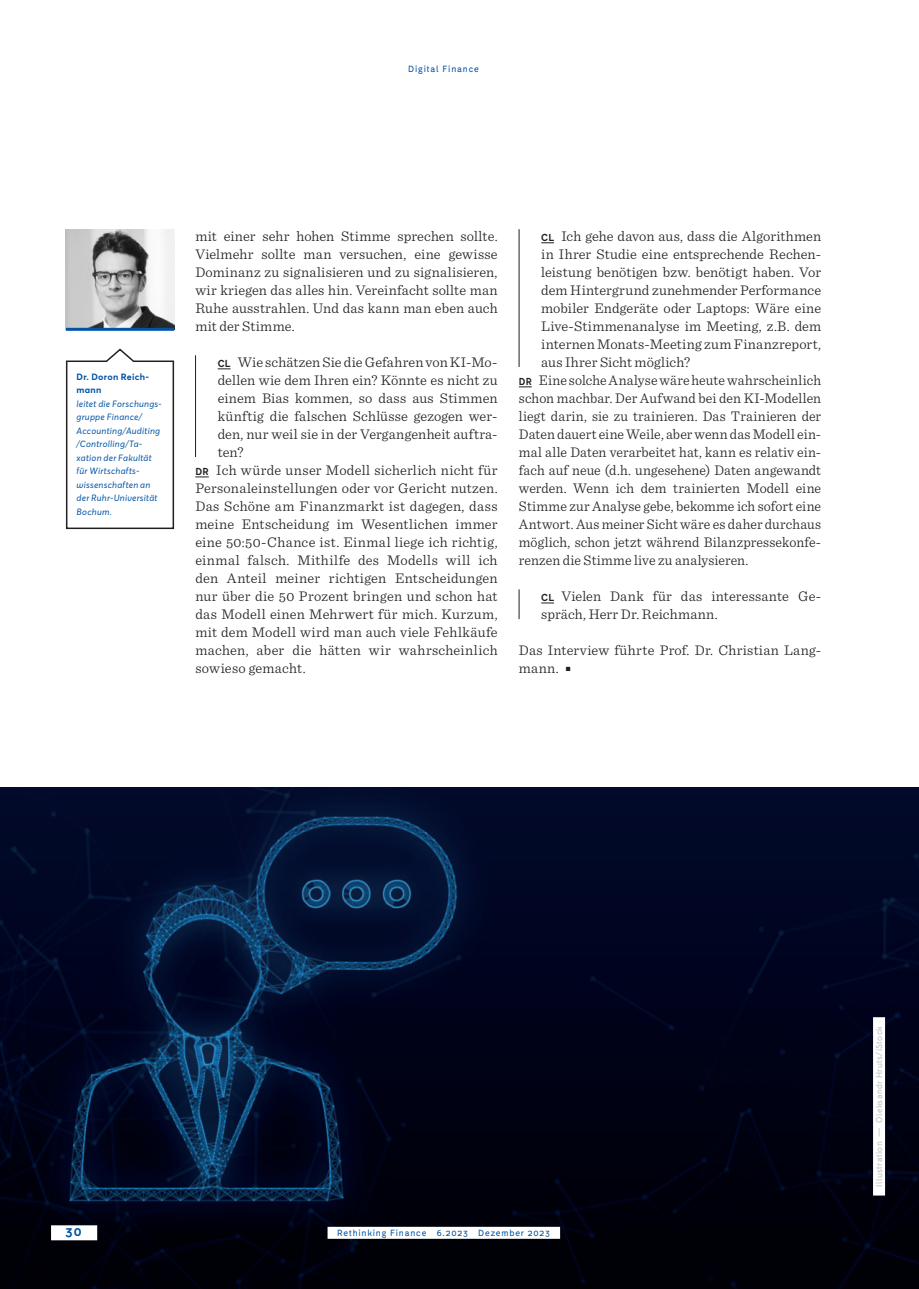
<style>
.page{position:relative;width:919px;height:1289px;background:#fff}
.page>*{position:absolute;margin:0;border:0;box-sizing:border-box;transform-origin:0 0}
.t1{font:300 14.55px/18px "Sentinel";letter-spacing:.01em;color:#231f20}
.t2{font:700 13.5px "Fabrik";color:#0154a6}
.t3{font:italic 9px/13.5px "Averta PE";letter-spacing:.025em;color:#0154a6}
.t4{font:9px "Fabrik";letter-spacing:.095em;color:#0154a6}
.t5{font:700 9px/13.5px "Averta PE";letter-spacing:.025em;color:#0154a6}
.t6{font:8.55px "Fabrik";letter-spacing:.045em;color:#bcbdc0}
.s1{font-family:"Fabrik";font-weight:700;font-size:10.05px}
</style>
<div class="page">
<img style="left:66px;top:230px;width:108px;height:98px">
<img style="left:0;top:787px;width:918px;height:501px">
<hr style="left:195px;top:355px;width:1px;height:102px;background:#231f20">
<svg style="left:218px;top:368px;width:12px;height:1px"></svg>
<svg style="left:195px;top:476px;width:14px;height:1px"></svg>
<div style="left:66px;top:361px;width:108px;height:168px;border:1px solid #231f20"></div>
<svg style="left:65px;top:348px;width:110px;height:15px"></svg>
<hr style="left:66px;top:328px;width:108px;height:3px;background:#0154a6">
<div style="left:873px;top:1017px;width:12px;height:178px;background:#fff"></div>
<hr style="left:518px;top:229px;width:1px;height:138px;background:#231f20">
<svg style="left:541px;top:242px;width:13px;height:1px"></svg>
<svg style="left:519px;top:386px;width:12px;height:1px"></svg>
<hr style="left:518px;top:589px;width:1px;height:30px;background:#231f20">
<svg style="left:541px;top:602px;width:13px;height:1px"></svg>
<div style="left:51px;top:1225px;width:46px;height:15px;background:#fff"></div>
<div style="left:327px;top:1226px;width:233px;height:12px;background:#fff"></div>
<p class="t4" style="left:408px;top:66px;width:72px">Digital Finance</p>
<p class="t5" style="left:77px;top:370px;width:74px">Dr. Doron Reich&shy;mann</p>
<p class="t3" style="left:77px;top:397px;width:87px">leitet die Forschungs&shy;gruppe Finance/<br>Accounting/Auditing /Controlling/Ta&shy;xation der Fakultät für Wirtschafts&shy;wissenschaften an der Ruhr-Universität<br>Bochum.</p>
<p class="t1" style="left:195px;top:227px;width:304px;text-align:justify">mit einer sehr hohen Stimme sprechen sollte.<br>Vielmehr sollte man versuchen, eine gewisse Dominanz zu signalisieren und zu signalisieren, wir kriegen das alles hin. Vereinfacht sollte man Ruhe ausstrahlen. Und das kann man eben auch mit der Stimme.</p>
<p class="t1" style="left:218px;top:353px;width:281px"><span class="s1">CL</span> Wie schätzen Sie die Gefahren von KI-Mo-</p>
<p class="t1" style="left:218px;top:371px;width:281px">dellen wie dem Ihren ein? Könnte es nicht zu</p>
<p class="t1" style="left:218px;top:389px;width:281px">einem Bias kommen, so dass aus Stimmen</p>
<p class="t1" style="left:218px;top:407px;width:281px">künftig die falschen Schlüsse gezogen wer-</p>
<p class="t1" style="left:218px;top:425px;width:281px">den, nur weil sie in der Vergangenheit auftra-</p>
<p class="t1" style="left:218px;top:443px;width:27px">ten?</p>
<p class="t1" style="left:195px;top:461px;width:304px"><span class="s1">DR</span> Ich würde unser Modell sicherlich nicht für</p>
<p class="t1" style="left:195px;top:479px;width:304px">Personaleinstellungen oder vor Gericht nutzen.</p>
<p class="t1" style="left:195px;top:497px;width:304px">Das Schöne am Finanzmarkt ist dagegen, dass</p>
<p class="t1" style="left:195px;top:515px;width:304px">meine Entscheidung im Wesentlichen immer</p>
<p class="t1" style="left:195px;top:533px;width:304px">eine 50:50-Chance ist. Einmal liege ich richtig,</p>
<p class="t1" style="left:195px;top:551px;width:304px">einmal falsch. Mithilfe des Modells will ich</p>
<p class="t1" style="left:195px;top:569px;width:304px">den Anteil meiner richtigen Entscheidungen</p>
<p class="t1" style="left:195px;top:587px;width:304px">nur über die 50 Prozent bringen und schon hat</p>
<p class="t1" style="left:195px;top:605px;width:304px">das Modell einen Mehrwert für mich. Kurzum,</p>
<p class="t1" style="left:195px;top:623px;width:304px">mit dem Modell wird man auch viele Fehlkäufe</p>
<p class="t1" style="left:195px;top:641px;width:304px">machen, aber die hätten wir wahrscheinlich</p>
<p class="t1" style="left:195px;top:659px;width:112px">sowieso gemacht.</p>
<p class="t1" style="left:541px;top:227px;width:281px"><span class="s1">CL</span> Ich gehe davon aus, dass die Algorithmen</p>
<p class="t1" style="left:541px;top:245px;width:281px">in Ihrer Studie eine entsprechende Rechen-</p>
<p class="t1" style="left:541px;top:263px;width:281px">leistung benötigen bzw. benötigt haben. Vor</p>
<p class="t1" style="left:541px;top:281px;width:281px">dem Hintergrund zunehmender Performance</p>
<p class="t1" style="left:541px;top:299px;width:281px">mobiler Endgeräte oder Laptops: Wäre eine</p>
<p class="t1" style="left:541px;top:317px;width:281px">Live-Stimmenanalyse im Meeting, z.B. dem</p>
<p class="t1" style="left:541px;top:335px;width:281px">internen Monats-Meeting zum Finanzreport,</p>
<p class="t1" style="left:541px;top:353px;width:150px">aus Ihrer Sicht möglich?</p>
<p class="t1" style="left:519px;top:371px;width:304px"><span class="s1">DR</span> Eine solche Analyse wäre heute wahrscheinlich</p>
<p class="t1" style="left:519px;top:389px;width:304px">schon machbar. Der Aufwand bei den KI-Modellen</p>
<p class="t1" style="left:519px;top:407px;width:304px">liegt darin, sie zu trainieren. Das Trainieren der</p>
<p class="t1" style="left:519px;top:425px;width:304px">Daten dauert eine Weile, aber wenn das Modell ein-</p>
<p class="t1" style="left:519px;top:443px;width:304px">mal alle Daten verarbeitet hat, kann es relativ ein-</p>
<p class="t1" style="left:519px;top:461px;width:304px">fach auf neue (d.h. ungesehene) Daten angewandt</p>
<p class="t1" style="left:519px;top:479px;width:304px">werden. Wenn ich dem trainierten Modell eine</p>
<p class="t1" style="left:519px;top:497px;width:304px">Stimme zur Analyse gebe, bekomme ich sofort eine</p>
<p class="t1" style="left:519px;top:515px;width:304px">Antwort. Aus meiner Sicht wäre es daher durchaus</p>
<p class="t1" style="left:519px;top:533px;width:304px">möglich, schon jetzt während Bilanzpressekonfe-</p>
<p class="t1" style="left:519px;top:551px;width:231px">renzen die Stimme live zu analysieren.</p>
<p class="t1" style="left:541px;top:587px;width:281px"><span class="s1">CL</span> Vielen Dank für das interessante Ge&shy;spräch, Herr Dr. Reichmann.</p>
<p class="t1" style="left:519px;top:641px;width:304px">Das Interview führte Prof. Dr. Christian Lang&shy;mann. <sup>■</sup></p>
<p class="t2" style="left:66px;top:1225px;width:18px">30</p>
<p class="t4" style="left:337px;top:1229px;width:214px">Rethinking Finance 6.2023 Dezember 2023</p>
<p class="t6" style="left:875px;top:1186px;width:162px;rotate:-90deg">Illustration — Oleksandr Hruts/iStock</p>
</div>
